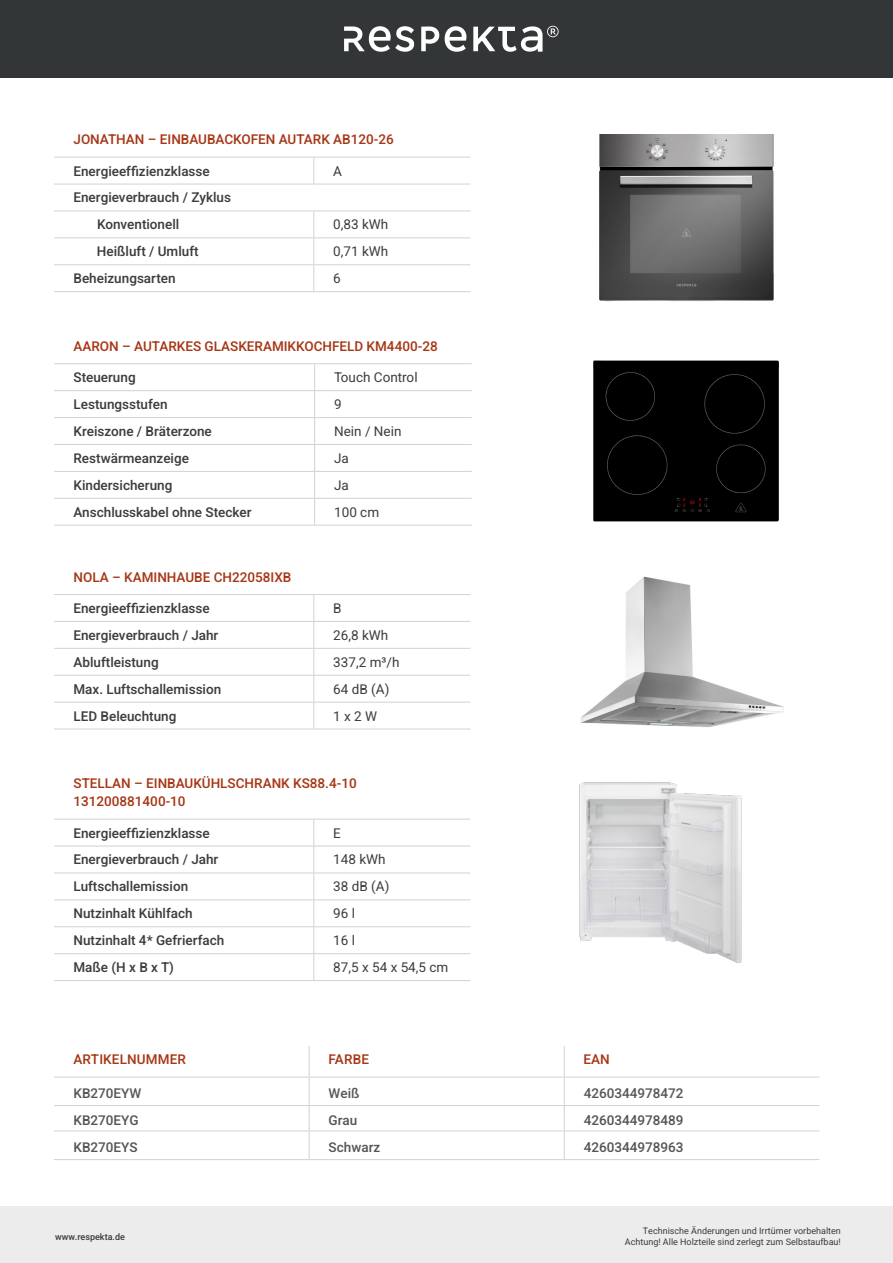
<style>
.page{position:relative;width:893px;height:1263px;background:#fff}
.page>*{position:absolute;margin:0;border:0;box-sizing:border-box;transform-origin:0 0}
.t1{font:500 13.5px "Heebo";color:#3d3d3b}
.t2{font:500 13.5px "Heebo";color:#a73817}
.t3{font:13.5px "Heebo";color:#3d3d3b}
.t4{font:500 13.5px "Heebo";color:#565655}
.t5{font:500 13.5px "Heebo";color:#57585a}
.t6{font:9px "Heebo";color:#3d3d3b}
.t7{font:500 9px "Heebo";color:#3d3d3b}
</style>
<div class="page">
<div style="left:0;top:0;width:893px;height:78px;background:#333637"></div>
<svg style="left:344px;top:26px;width:70px;height:26px"></svg>
<svg style="left:421px;top:27px;width:18px;height:24px"></svg>
<svg style="left:445px;top:26px;width:21px;height:26px"></svg>
<svg style="left:473px;top:26px;width:86px;height:26px"></svg>
<div style="left:0;top:1207px;width:893px;height:56px;background:#ececec"></div>
<hr style="left:309px;top:1046px;width:1px;height:31px;background:#d1d2d4">
<hr style="left:564px;top:1046px;width:1px;height:31px;background:#d1d2d4">
<hr style="left:54px;top:1077px;width:255px;height:1px;background:#d1d2d4">
<hr style="left:309px;top:1077px;width:255px;height:1px;background:#d1d2d4">
<hr style="left:564px;top:1077px;width:255px;height:1px;background:#d1d2d4">
<hr style="left:54px;top:1105px;width:255px;height:1px;background:#d1d2d4">
<hr style="left:309px;top:1105px;width:255px;height:1px;background:#d1d2d4">
<hr style="left:564px;top:1105px;width:255px;height:1px;background:#d1d2d4">
<hr style="left:54px;top:1130px;width:255px;height:1px;background:#d1d2d4">
<hr style="left:309px;top:1130px;width:255px;height:1px;background:#d1d2d4">
<svg style="left:309px;top:1077px;width:1px;height:82px"></svg>
<hr style="left:564px;top:1130px;width:255px;height:1px;background:#d1d2d4">
<svg style="left:564px;top:1077px;width:1px;height:82px"></svg>
<hr style="left:54px;top:1159px;width:255px;height:1px;background:#d1d2d4">
<hr style="left:309px;top:1159px;width:255px;height:1px;background:#d1d2d4">
<hr style="left:564px;top:1159px;width:255px;height:1px;background:#d1d2d4">
<img style="left:599px;top:135px;width:175px;height:167px">
<svg style="left:313px;top:158px;width:1px;height:26px"></svg>
<hr style="left:54px;top:211px;width:260px;height:1px;background:#d1d2d4">
<hr style="left:314px;top:211px;width:156px;height:1px;background:#d1d2d4">
<hr style="left:54px;top:237px;width:260px;height:1px;background:#d1d2d4">
<hr style="left:314px;top:237px;width:156px;height:1px;background:#d1d2d4">
<svg style="left:313px;top:211px;width:1px;height:80px"></svg>
<hr style="left:54px;top:264px;width:260px;height:1px;background:#d1d2d4">
<hr style="left:314px;top:264px;width:156px;height:1px;background:#d1d2d4">
<hr style="left:54px;top:291px;width:260px;height:1px;background:#d1d2d4">
<hr style="left:314px;top:291px;width:156px;height:1px;background:#d1d2d4">
<hr style="left:54px;top:157px;width:260px;height:1px;background:#d1d2d4">
<hr style="left:314px;top:157px;width:156px;height:1px;background:#d1d2d4">
<hr style="left:54px;top:184px;width:260px;height:1px;background:#d1d2d4">
<hr style="left:314px;top:184px;width:156px;height:1px;background:#d1d2d4">
<div style="left:594px;top:361px;width:185px;height:161px;background:#000"></div>
<hr style="left:315px;top:390px;width:157px;height:1px;background:#d1d2d4">
<hr style="left:54px;top:417px;width:261px;height:1px;background:#d1d2d4">
<hr style="left:315px;top:417px;width:157px;height:1px;background:#d1d2d4">
<hr style="left:54px;top:444px;width:261px;height:1px;background:#d1d2d4">
<hr style="left:315px;top:444px;width:157px;height:1px;background:#d1d2d4">
<hr style="left:54px;top:471px;width:261px;height:1px;background:#d1d2d4">
<hr style="left:315px;top:471px;width:157px;height:1px;background:#d1d2d4">
<hr style="left:54px;top:498px;width:261px;height:1px;background:#d1d2d4">
<hr style="left:315px;top:498px;width:157px;height:1px;background:#d1d2d4">
<hr style="left:54px;top:525px;width:261px;height:1px;background:#d1d2d4">
<hr style="left:315px;top:525px;width:157px;height:1px;background:#d1d2d4">
<svg style="left:314px;top:364px;width:1px;height:161px"></svg>
<hr style="left:54px;top:363px;width:261px;height:1px;background:#d1d2d4">
<hr style="left:315px;top:363px;width:157px;height:1px;background:#d1d2d4">
<hr style="left:54px;top:390px;width:261px;height:1px;background:#d1d2d4">
<img style="left:580px;top:576px;width:204px;height:151px">
<hr style="left:314px;top:621px;width:156px;height:1px;background:#d1d2d4">
<hr style="left:54px;top:648px;width:260px;height:1px;background:#d1d2d4">
<hr style="left:314px;top:648px;width:156px;height:1px;background:#d1d2d4">
<hr style="left:54px;top:675px;width:260px;height:1px;background:#d1d2d4">
<hr style="left:314px;top:675px;width:156px;height:1px;background:#d1d2d4">
<svg style="left:313px;top:595px;width:1px;height:134px"></svg>
<hr style="left:54px;top:702px;width:260px;height:1px;background:#d1d2d4">
<hr style="left:314px;top:702px;width:156px;height:1px;background:#d1d2d4">
<hr style="left:54px;top:729px;width:260px;height:1px;background:#d1d2d4">
<hr style="left:314px;top:729px;width:156px;height:1px;background:#d1d2d4">
<hr style="left:54px;top:594px;width:260px;height:1px;background:#d1d2d4">
<hr style="left:314px;top:594px;width:156px;height:1px;background:#d1d2d4">
<hr style="left:54px;top:621px;width:260px;height:1px;background:#d1d2d4">
<img style="left:579px;top:782px;width:163px;height:182px">
<hr style="left:314px;top:846px;width:156px;height:1px;background:#d1d2d4">
<hr style="left:54px;top:872px;width:260px;height:1px;background:#d1d2d4">
<hr style="left:314px;top:872px;width:156px;height:1px;background:#d1d2d4">
<hr style="left:54px;top:899px;width:260px;height:1px;background:#d1d2d4">
<hr style="left:314px;top:899px;width:156px;height:1px;background:#d1d2d4">
<svg style="left:313px;top:820px;width:1px;height:160px"></svg>
<hr style="left:54px;top:926px;width:260px;height:1px;background:#d1d2d4">
<hr style="left:314px;top:926px;width:156px;height:1px;background:#d1d2d4">
<hr style="left:54px;top:953px;width:260px;height:1px;background:#d1d2d4">
<hr style="left:314px;top:953px;width:156px;height:1px;background:#d1d2d4">
<hr style="left:54px;top:980px;width:260px;height:1px;background:#d1d2d4">
<hr style="left:314px;top:980px;width:156px;height:1px;background:#d1d2d4">
<hr style="left:54px;top:819px;width:260px;height:1px;background:#d1d2d4">
<hr style="left:314px;top:819px;width:156px;height:1px;background:#d1d2d4">
<hr style="left:54px;top:846px;width:260px;height:1px;background:#d1d2d4">
<p class="t2" style="left:74px;top:130px;width:322px">JONATHAN – EINBAUBACKOFEN AUTARK AB120-26</p>
<p class="t1" style="left:74px;top:161px;width:138px">Energieeffizienzklasse</p>
<p class="t3" style="left:333px;top:161px;width:10px">A</p>
<p class="t1" style="left:74px;top:188px;width:159px">Energieverbrauch / Zyklus</p>
<p class="t1" style="left:97px;top:215px;width:84px">Konventionell</p>
<p class="t3" style="left:333px;top:215px;width:57px">0,83 kWh</p>
<p class="t1" style="left:97px;top:242px;width:103px">Heißluft / Umluft</p>
<p class="t3" style="left:333px;top:242px;width:57px">0,71 kWh</p>
<p class="t1" style="left:74px;top:269px;width:104px">Beheizungsarten</p>
<p class="t3" style="left:333px;top:269px;width:9px">6</p>
<p class="t2" style="left:74px;top:337px;width:366px">AARON – AUTARKES GLASKERAMIKKOCHFELD KM4400-28</p>
<p class="t1" style="left:74px;top:368px;width:64px">Steuerung</p>
<p class="t3" style="left:334px;top:368px;width:85px">Touch Control</p>
<p class="t1" style="left:74px;top:395px;width:96px">Lestungsstufen</p>
<p class="t3" style="left:334px;top:395px;width:9px">9</p>
<p class="t1" style="left:74px;top:422px;width:140px">Kreiszone / Bräterzone</p>
<p class="t3" style="left:334px;top:422px;width:69px">Nein / Nein</p>
<p class="t1" style="left:74px;top:449px;width:117px">Restwärmeanzeige</p>
<p class="t3" style="left:334px;top:449px;width:16px">Ja</p>
<p class="t1" style="left:74px;top:476px;width:100px">Kindersicherung</p>
<p class="t3" style="left:334px;top:476px;width:16px">Ja</p>
<p class="t1" style="left:74px;top:502px;width:180px">Anschlusskabel ohne Stecker</p>
<p class="t3" style="left:334px;top:502px;width:47px">100 cm</p>
<p class="t2" style="left:74px;top:568px;width:219px">NOLA – KAMINHAUBE CH22058IXB</p>
<p class="t1" style="left:74px;top:599px;width:138px">Energieeffizienzklasse</p>
<p class="t3" style="left:333px;top:599px;width:10px">B</p>
<p class="t1" style="left:74px;top:626px;width:146px">Energieverbrauch / Jahr</p>
<p class="t3" style="left:333px;top:626px;width:57px">26,8 kWh</p>
<p class="t1" style="left:74px;top:652px;width:87px">Abluftleistung</p>
<p class="t3" style="left:333px;top:652px;width:68px">337,2 m³/h</p>
<p class="t1" style="left:74px;top:679px;width:149px">Max. Luftschallemission</p>
<p class="t3" style="left:333px;top:679px;width:58px">64 dB (A)</p>
<p class="t1" style="left:74px;top:706px;width:104px">LED Beleuchtung</p>
<p class="t3" style="left:333px;top:706px;width:45px">1 x 2 W</p>
<p class="t2" style="left:74px;top:774px;width:285px">STELLAN – EINBAUKÜHLSCHRANK KS88.4-10</p>
<p class="t2" style="left:74px;top:792px;width:114px">131200881400-10</p>
<p class="t1" style="left:74px;top:823px;width:138px">Energieeffizienzklasse</p>
<p class="t3" style="left:333px;top:823px;width:9px">E</p>
<p class="t1" style="left:74px;top:850px;width:146px">Energieverbrauch / Jahr</p>
<p class="t3" style="left:333px;top:850px;width:54px">148 kWh</p>
<p class="t1" style="left:74px;top:877px;width:116px">Luftschallemission</p>
<p class="t3" style="left:333px;top:877px;width:58px">38 dB (A)</p>
<p class="t1" style="left:74px;top:904px;width:121px">Nutzinhalt Kühlfach</p>
<p class="t3" style="left:333px;top:904px;width:23px">96 l</p>
<p class="t1" style="left:74px;top:931px;width:152px">Nutzinhalt 4* Gefrierfach</p>
<p class="t3" style="left:333px;top:931px;width:23px">16 l</p>
<p class="t1" style="left:74px;top:958px;width:102px">Maße (H x B x T)</p>
<p class="t3" style="left:333px;top:958px;width:117px">87,5 x 54 x 54,5 cm</p>
<p class="t2" style="left:74px;top:1050px;width:114px">ARTIKELNUMMER</p>
<p class="t2" style="left:329px;top:1050px;width:42px">FARBE</p>
<p class="t2" style="left:583px;top:1050px;width:28px">EAN</p>
<p class="t5" style="left:74px;top:1084px;width:69px">KB270EYW</p>
<p class="t5" style="left:329px;top:1084px;width:32px">Weiß</p>
<p class="t5" style="left:584px;top:1084px;width:101px">4260344978472</p>
<p class="t4" style="left:74px;top:1111px;width:67px">KB270EYG</p>
<p class="t4" style="left:329px;top:1111px;width:30px">Grau</p>
<p class="t4" style="left:584px;top:1111px;width:101px">4260344978489</p>
<p class="t4" style="left:74px;top:1138px;width:66px">KB270EYS</p>
<p class="t4" style="left:329px;top:1138px;width:53px">Schwarz</p>
<p class="t4" style="left:584px;top:1138px;width:101px">4260344978963</p>
<p class="t7" style="left:55px;top:1231px;width:71px">www.respekta.de</p>
<p class="t6" style="left:643px;top:1225px;width:199px">Technische Änderungen und Irrtümer vorbehalten</p>
<p class="t6" style="left:625px;top:1236px;width:217px">Achtung! Alle Holzteile sind zerlegt zum Selbstaufbau!</p>
</div>
